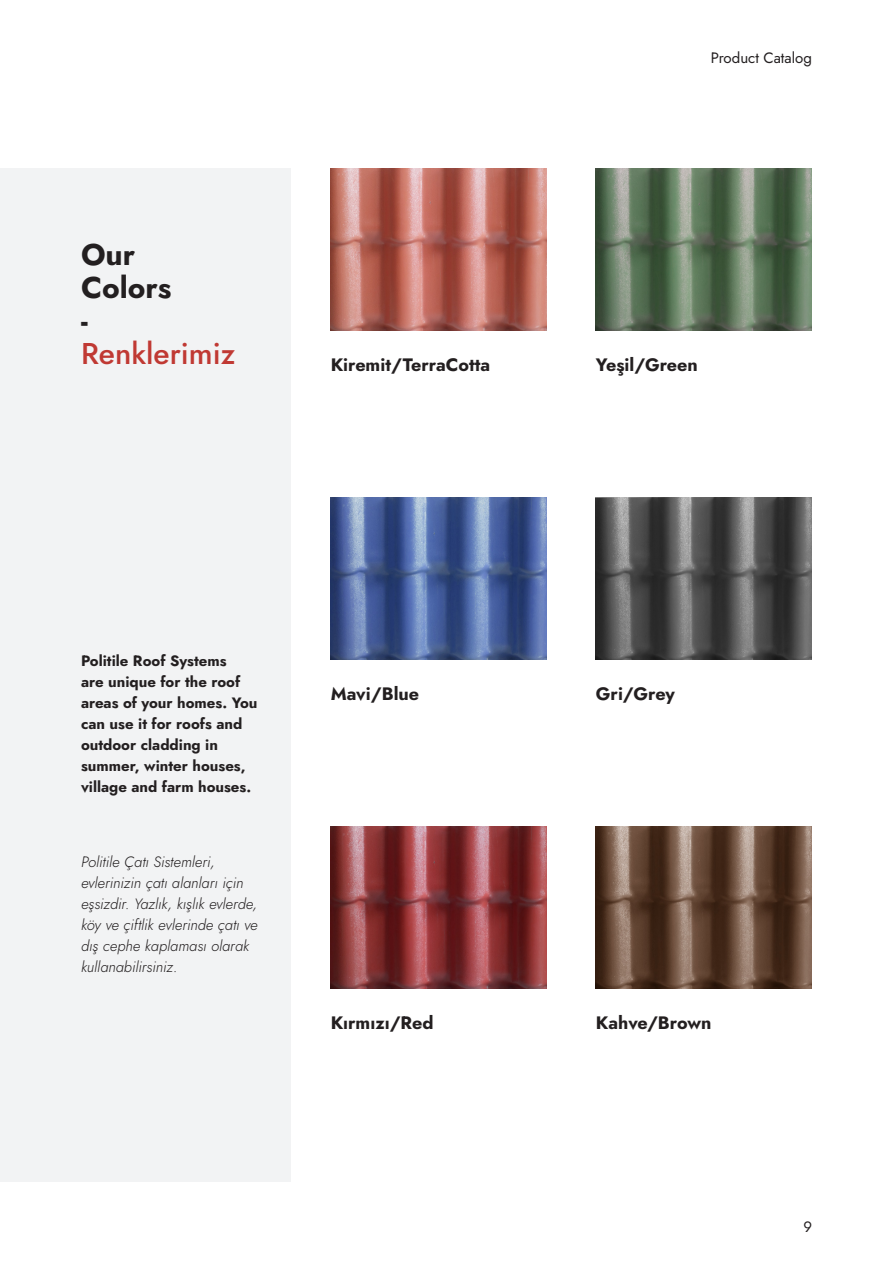
<style>
.page{position:relative;width:893px;height:1263px;background:#fff}
.page>*{position:absolute;margin:0;border:0;box-sizing:border-box;transform-origin:0 0}
._20_22_-_Left{font:500 30px "Jost";color:#c03933}
._20_22_-_Left-2{font:700 30px "Jost";color:#231f20}
._12_Auto_-_Left{font:700 18px "Jost";color:#231f20}
._10_14_-_Left_Justif{font:italic 15px/21px "Jost";color:#231f20}
._10_14_-_Left_Justif-2{font:700 15px/21px "Jost";color:#231f20}
.t1{font:15px "Jost";color:#231f20}
</style>
<div class="page">
<div style="left:0;top:169px;width:290px;height:1013px;background:#f2f3f4"></div>
<img style="left:596px;top:169px;width:216px;height:162px">
<img style="left:596px;top:826px;width:216px;height:162px">
<img style="left:596px;top:497px;width:216px;height:162px">
<img style="left:331px;top:826px;width:216px;height:162px">
<img style="left:331px;top:497px;width:216px;height:162px">
<img style="left:331px;top:169px;width:216px;height:162px">
<p class="_20_22_-_Left-2" style="left:81px;top:234px;width:56px">Our</p>
<p class="_20_22_-_Left-2" style="left:81px;top:267px;width:92px">Colors</p>
<p class="_20_22_-_Left-2" style="left:81px;top:300px;width:8px">-</p>
<p class="_20_22_-_Left" style="left:81px;top:333px;width:156px">Renklerimiz</p>
<p class="t1" style="left:711px;top:48px;width:103px">Product Catalog</p>
<p class="_12_Auto_-_Left" style="left:331px;top:353px;width:161px">Kiremit/TerraCotta</p>
<p class="_12_Auto_-_Left" style="left:596px;top:353px;width:103px">Yeşil/Green</p>
<p class="_10_14_-_Left_Justif-2" style="left:81px;top:651px;width:178px">Politile Roof Systems<br>are unique for the roof areas of your homes. You can use it for roofs and outdoor cladding in summer, winter houses, village and farm houses.</p>
<p class="_10_14_-_Left_Justif" style="left:81px;top:851px;width:178px">Politile Çatı Sistemleri, evlerinizin çatı alanları için eşsizdir. Yazlık, kışlık evlerde, köy ve çiftlik evlerinde çatı ve dış cephe kaplaması olarak kullanabilirsiniz.</p>
<p class="_12_Auto_-_Left" style="left:331px;top:681px;width:90px">Mavi/Blue</p>
<p class="_12_Auto_-_Left" style="left:331px;top:1010px;width:105px">Kırmızı/Red</p>
<p class="_12_Auto_-_Left" style="left:596px;top:681px;width:80px">Gri/Grey</p>
<p class="_12_Auto_-_Left" style="left:596px;top:1010px;width:117px">Kahve/Brown</p>
<p class="t1" style="left:803px;top:1216px;width:10px">9</p>
</div>
